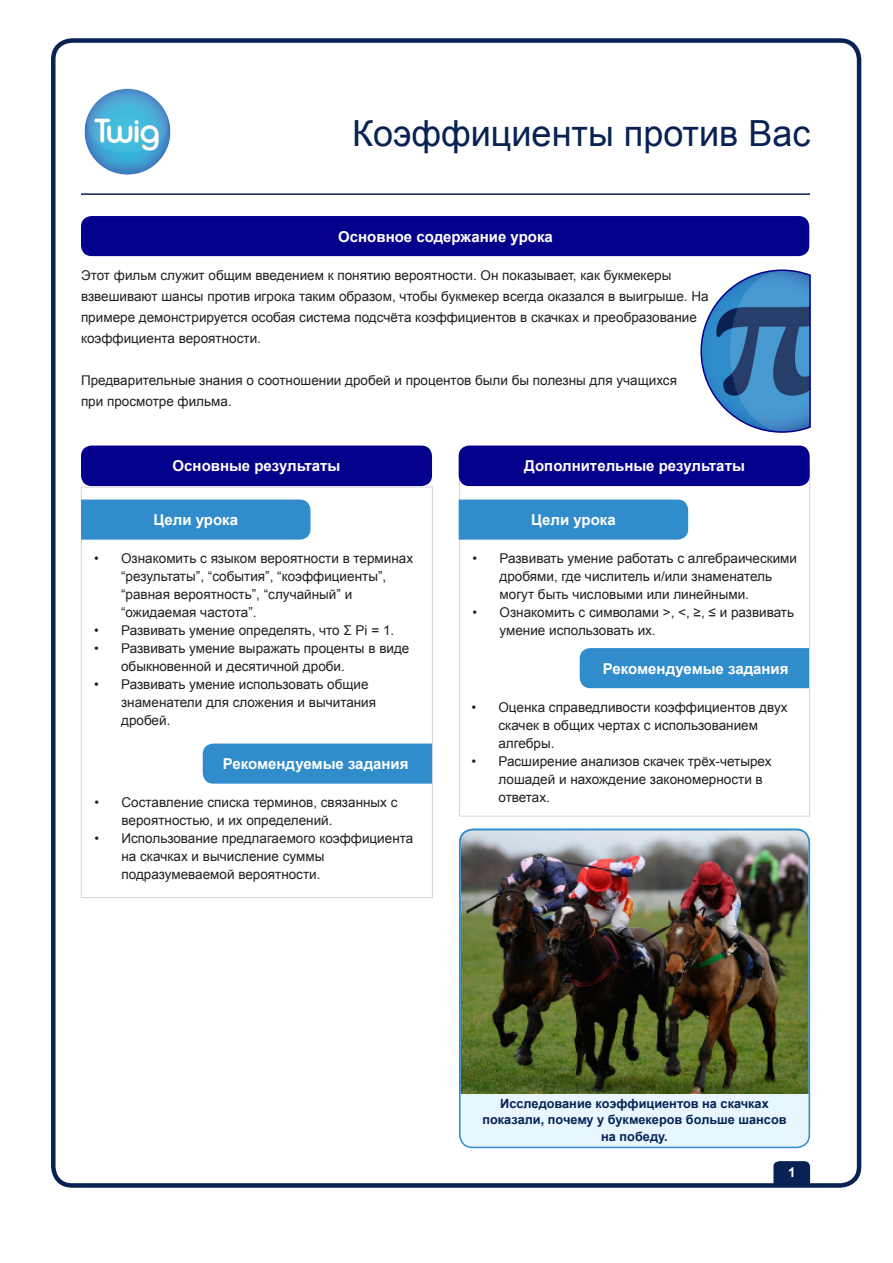
<style>
.page{position:relative;width:893px;height:1263px;background:#fff}
.page>*{position:absolute;margin:0;border:0;box-sizing:border-box;transform-origin:0 0}
.t1{font:36px "Arial";color:#092254}
.Subheads__in_blue_st{font:700 15px "Arial";color:#fff}
.t2{font:13.5px/18px "Arial";color:#231f20}
.t3{font:700 13.5px "Arial";color:#fff}
.image_captions{font:700 12.75px/16.5px "Arial";color:#092254;text-align:center}
</style>
<div class="page">
<div style="left:51px;top:38px;width:810px;height:1150px;border:4px solid #092254;border-radius:19px"></div>
<svg style="left:773px;top:1161px;width:37px;height:24px"></svg>
<hr style="left:81px;top:193px;width:729px;height:2px;background:#092254">
<img style="left:84px;top:88px;width:87px;height:87px">
<div style="left:81px;top:216px;width:728px;height:40px;background:#05008b;border-radius:11px"></div>
<div style="left:81px;top:446px;width:351px;height:40px;background:#05008b;border-radius:11px"></div>
<div style="left:459px;top:446px;width:351px;height:40px;background:#05008b;border-radius:11px"></div>
<div style="left:81px;top:500px;width:229px;height:40px;background:#308ccb"></div>
<div style="left:459px;top:500px;width:229px;height:40px;background:#308ccb"></div>
<div style="left:203px;top:743px;width:229px;height:41px;background:#308ccb"></div>
<div style="left:580px;top:648px;width:229px;height:40px;background:#308ccb"></div>
<svg style="left:700px;top:269px;width:111px;height:164px"></svg>
<img style="left:461px;top:831px;width:347px;height:263px">
<div style="left:460px;top:1094px;width:349px;height:53px;background:#e7f6ff"></div>
<div style="left:459px;top:829px;width:351px;height:319px;border:2px solid #308ccb;border-radius:13px"></div>
<h1 class="t1" style="left:352px;top:110px;width:460px">Коэффициенты против Вас</h1>
<p class="Subheads__in_blue_st" style="left:338px;top:226px;width:216px">Основное содержание урока</p>
<p class="t2" style="left:81px;top:265px;width:629px;line-height:21px">Этот фильм служит общим введением к понятию вероятности. Он показывает, как букмекеры взвешивают шансы против игрока таким образом, чтобы букмекер всегда оказался в выигрыше. На примере демонстрируется особая система подсчёта коэффициентов в скачках и преобразование коэффициента вероятности.</p>
<p class="t2" style="left:81px;top:370px;width:597px;line-height:21px">Предварительные знания о соотношении дробей и процентов были бы полезны для учащихся при просмотре фильма.</p>
<p class="Subheads__in_blue_st" style="left:173px;top:456px;width:169px">Основные результаты</p>
<p class="Subheads__in_blue_st" style="left:524px;top:456px;width:222px">Дополнительные результаты</p>
<p class="Subheads__in_blue_st" style="left:153px;top:510px;width:86px">Цели урока</p>
<p class="Subheads__in_blue_st" style="left:531px;top:510px;width:86px">Цели урока</p>
<p class="t2" style="left:121px;top:550px;width:294px;text-indent:-27px">• Ознакомить с языком вероятности в терминах “результаты”, “события”, “коэффициенты”, “равная вероятность”, “случайный” и “ожидаемая частота”.</p>
<p class="t2" style="left:94px;top:622px;width:302px">• Развивать умение определять, что Σ Pi = 1.</p>
<p class="t2" style="left:121px;top:640px;width:290px;text-indent:-27px">• Развивать умение выражать проценты в виде обыкновенной и десятичной дроби.</p>
<p class="t2" style="left:121px;top:676px;width:257px;text-indent:-27px">• Развивать умение использовать общие знаменатели для сложения и вычитания дробей.</p>
<p class="Subheads__in_blue_st" style="left:223px;top:754px;width:187px">Рекомендуемые задания</p>
<p class="t2" style="left:122px;top:793px;width:278px;text-indent:-27px">• Составление списка терминов, связанных с вероятностью, и их определений.</p>
<p class="t2" style="left:122px;top:829px;width:293px;text-indent:-27px">• Использование предлагаемого коэффициента на скачках и вычисление суммы подразумеваемой вероятности.</p>
<p class="t2" style="left:500px;top:550px;width:299px;text-indent:-27px">• Развивать умение работать с алгебраическими дробями, где числитель и/или знаменатель могут быть числовыми или линейными.</p>
<p class="t2" style="left:500px;top:604px;width:296px;text-indent:-27px">• Ознакомить с символами &gt;, &lt;, ≥, ≤ и развивать умение использовать их.</p>
<p class="Subheads__in_blue_st" style="left:603px;top:658px;width:187px">Рекомендуемые задания</p>
<p class="t2" style="left:498px;top:698px;width:291px;text-indent:-27px">• Оценка справедливости коэффициентов двух скачек в общих чертах с использованием алгебры.</p>
<p class="t2" style="left:498px;top:752px;width:275px;text-indent:-27px">• Расширение анализов скачек трёх-четырех лошадей и нахождение закономерности в ответах.</p>
<p class="image_captions" style="left:482px;top:1095px;width:306px">Исследование коэффициентов на скачках показали, почему у букмекеров больше шансов на победу.</p>
<p class="t3" style="left:788px;top:1163px;width:9px">1</p>
</div>
